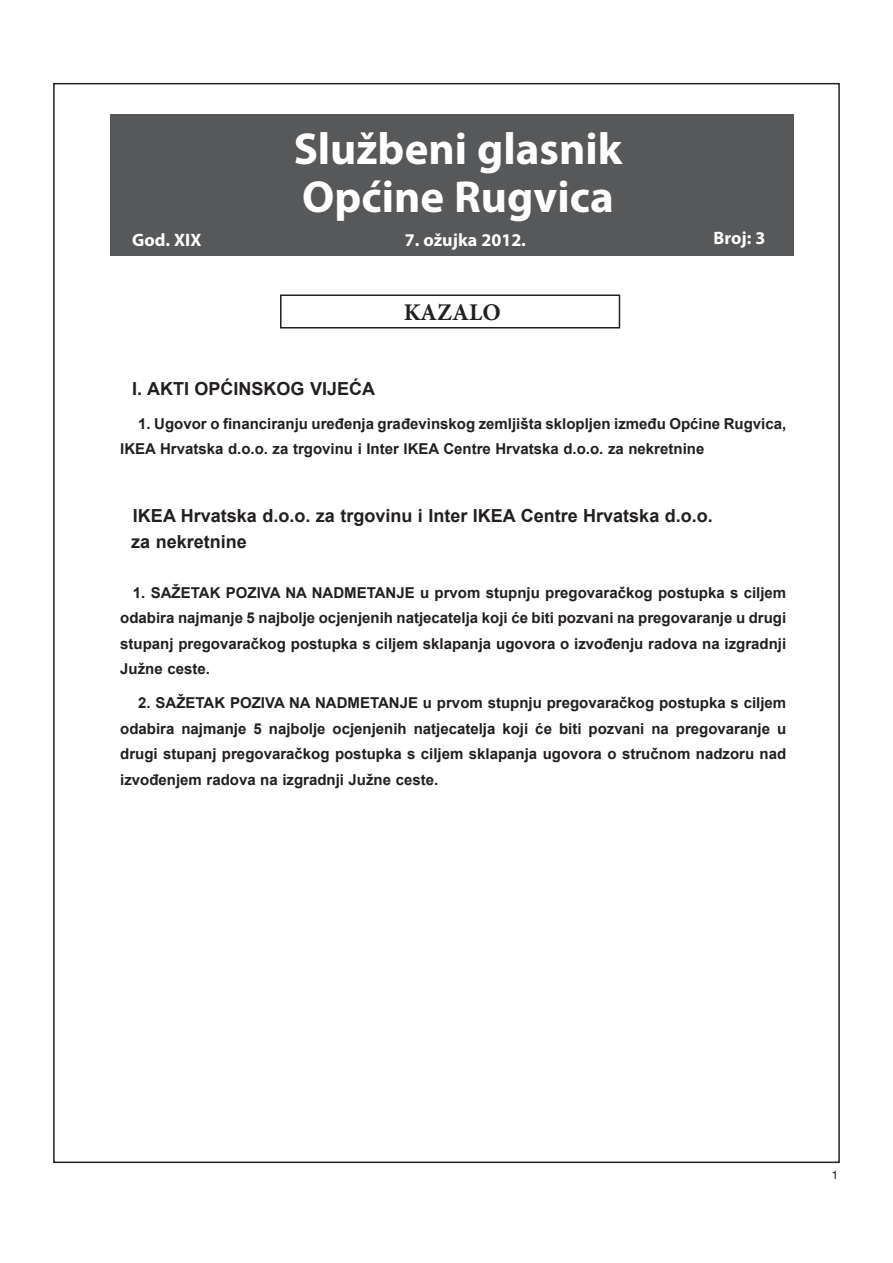
<style>
.page{position:relative;width:893px;height:1263px;background:#fff}
.page>*{position:absolute;margin:0;border:0;box-sizing:border-box;transform-origin:0 0}
.t1{font:700 45px/48px "Myriad Pro";color:#fff}
.t2{font:700 24px "Minion Pro";color:#231f20}
.t3{font:700 18px/25.5px "Arial";color:#231f20}
.t4{font:700 18px "Myriad Pro";color:#fff}
.t5{font:700 15px/25.5px "Arial";color:#231f20;text-align:justify}
.t6{font:12px "Swiss 721 BT";color:#231f20}
</style>
<div class="page">
<div style="left:280px;top:294px;width:340px;height:34px;border:2px solid #231f20"></div>
<div style="left:110px;top:114px;width:683px;height:142px;background:#57585a"></div>
<h1 class="t1" style="left:294px;top:123px;width:330px">Službeni glasnik<br>Općine Rugvica</h1>
<p class="t4" style="left:132px;top:228px;width:71px">God. XIX</p>
<p class="t4" style="left:405px;top:228px;width:123px">7. ožujka 2012.</p>
<p class="t4" style="left:714px;top:226px;width:53px">Broj: 3</p>
<h2 class="t2" style="left:404px;top:295px;width:99px">KAZALO</h2>
<p class="t3" style="left:132px;top:376px;width:244px">I. AKTI OPĆINSKOG VIJEĆA</p>
<p class="t5" style="left:120px;top:411px;width:668px;text-indent:18px">1. Ugovor o financiranju uređenja građevinskog zemljišta sklopljen između Općine Rugvica,<br>IKEA Hrvatska d.o.o. za trgovinu i Inter IKEA Centre Hrvatska d.o.o. za nekretnine</p>
<p class="t3" style="left:131px;top:504px;width:583px">IKEA Hrvatska d.o.o. za trgovinu i Inter IKEA Centre Hrvatska d.o.o. za nekretnine</p>
<p class="t5" style="left:120px;top:580px;width:668px;text-indent:13px">1. SAŽETAK POZIVA NA NADMETANJE u prvom stupnju pregovaračkog postupka s ciljem odabira najmanje 5 najbolje ocjenjenih natjecatelja koji će biti pozvani na pregovaranje u drugi stupanj pregovaračkog postupka s ciljem sklapanja ugovora o izvođenju radova na izgradnji Južne ceste.</p>
<p class="t5" style="left:120px;top:691px;width:668px;text-indent:18px">2. SAŽETAK POZIVA NA NADMETANJE u prvom stupnju pregovaračkog postupka s ciljem odabira najmanje 5 najbolje ocjenjenih natjecatelja koji će biti pozvani na pregovaranje u drugi stupanj pregovaračkog postupka s ciljem sklapanja ugovora o stručnom nadzoru nad izvođenjem radova na izgradnji Južne ceste.</p>
<p class="t6" style="left:832px;top:1166px;width:8px">1</p>
</div>
